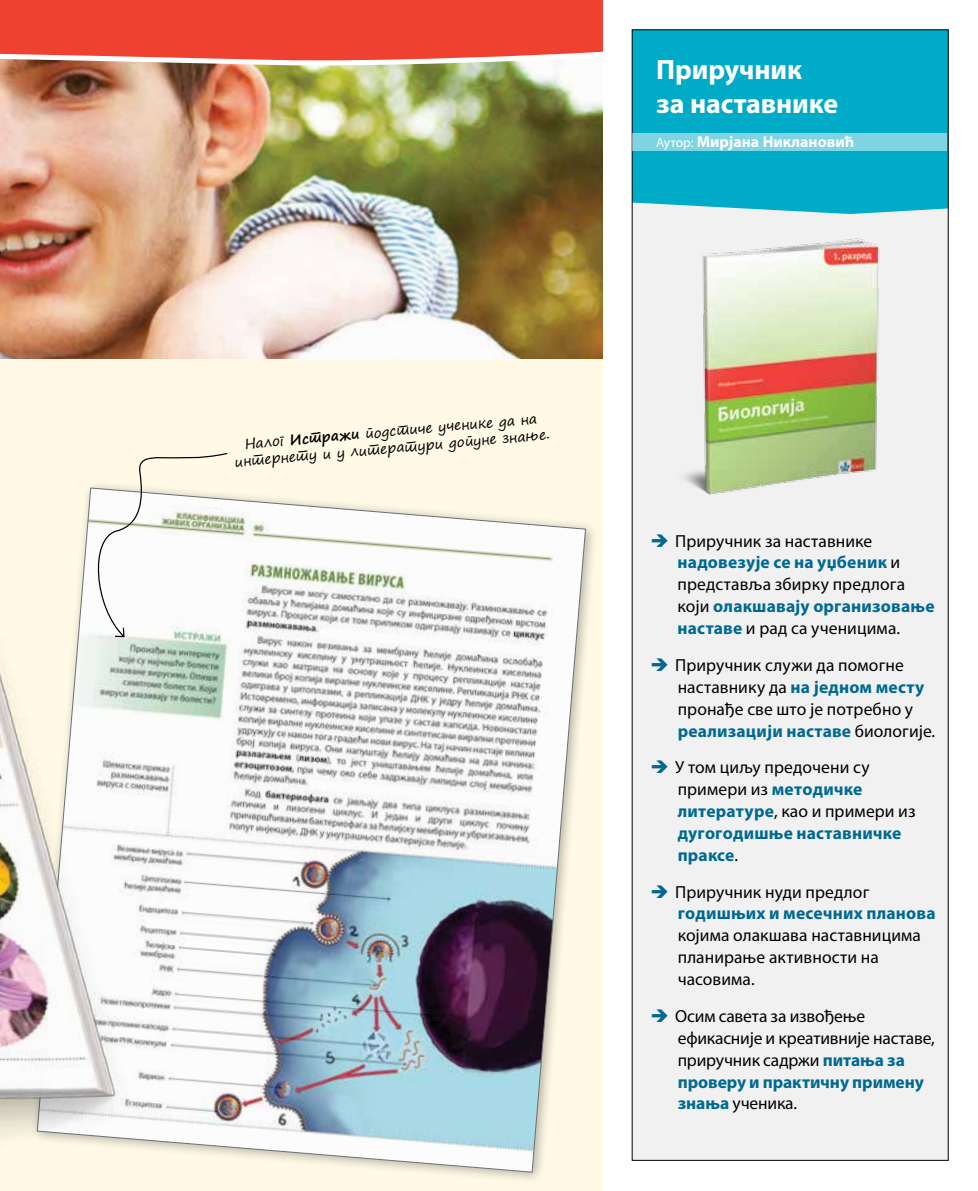
<style>
.page{position:relative;width:978px;height:1191px;background:#fff}
.page>*{position:absolute;margin:0;border:0;box-sizing:border-box;transform-origin:0 0}
.t1{font:700 28px/33.6px "Myriad Pro";letter-spacing:-.005em;color:#fff}
.t2{font:17.5px/21.9px "Myriad Pro";color:#000}
.t3{font:700 17.5px/21.9px "Myriad Pro";letter-spacing:.01em;color:#006991}
.t4{font:700 15.75px "Myriad Pro";color:#fff}
.t5{font:14px/16.8px "Segoe Print";color:#000;text-align:center}
.s1{font-weight:700}
.s2{font-weight:400;font-size:13.47px}
.s3{font-weight:700;color:#006991}
.s4{font-weight:400;color:#000}
</style>
<div class="page">
<div style="left:0;top:327px;width:687px;height:864px;background:#fff9e6"></div>
<img style="left:0;top:68px;width:603px;height:290px">
<svg style="left:0;top:0;width:603px;height:68px;background:#eb5746"></svg>
<svg style="left:162px;top:495px;width:424px;height:677px"></svg>
<img style="left:0;top:269px;width:162px;height:880px">
<div style="left:603px;top:0;width:374px;height:1191px;background:#fff"></div>
<div style="left:632px;top:30px;width:316px;height:1130px;background:#f1f1f2"></div>
<div style="left:633px;top:31px;width:313px;height:183px;background:#00abc7"></div>
<div style="left:632px;top:133px;width:315px;height:18px;background:#7fd4e2"></div>
<img style="left:684px;top:238px;width:196px;height:257px">
<svg style="left:88px;top:446px;width:141px;height:192px"></svg>
<p class="t5" style="left:232px;top:436px;width:317px;rotate:-5deg">Налоī <span class="s1">Ис</span><sup>–</sup><span class="s1">шражи</span> ūоgс–шиче ученике gа на ин–шерне–шу и у ли–шера–шури gоūуне знање.</p>
<h1 class="t1" style="left:656px;top:52px;width:183px">Приручник<br>за наставнике</h1>
<p class="t4" style="left:656px;top:132px;width:199px"><span class="s2">Аутор:</span> Мирјана Никлановић</p>
<p class="t2" style="left:675px;top:529px;width:261px">Приручник за наставнике <span class="s3">надовезује се на уџбеник</span> и представља збирку предлога који <span class="s3">олакшавају организовање наставе</span> и рад са ученицима.</p>
<p class="t2" style="left:675px;top:654px;width:261px">Приручник служи да помогне наставнику да <span class="s3">на једном месту </span>пронађе све што је потребно у <span class="s3">реализацији наставе</span> биологије.</p>
<p class="t3" style="left:675px;top:756px;width:242px"><span class="s4">У том циљу предочени су примери из</span> методичке литературе<span class="s4">, као и примери из </span>дугогодишње наставничке праксе<span class="s4">.</span></p>
<p class="t2" style="left:675px;top:880px;width:196px">Приручник нуди предлог</p>
<p class="t3" style="left:677px;top:902px;width:259px">годишњих и месечних планова</p>
<p class="t2" style="left:677px;top:924px;width:245px">којима олакшава наставницима планирање активности на часовима.</p>
<p class="t2" style="left:675px;top:1004px;width:261px">Осим савета за извођење ефикасније и креативније наставе, приручник садржи <span class="s3">питања за проверу и практичну примену знања</span> ученика.</p>
</div>
